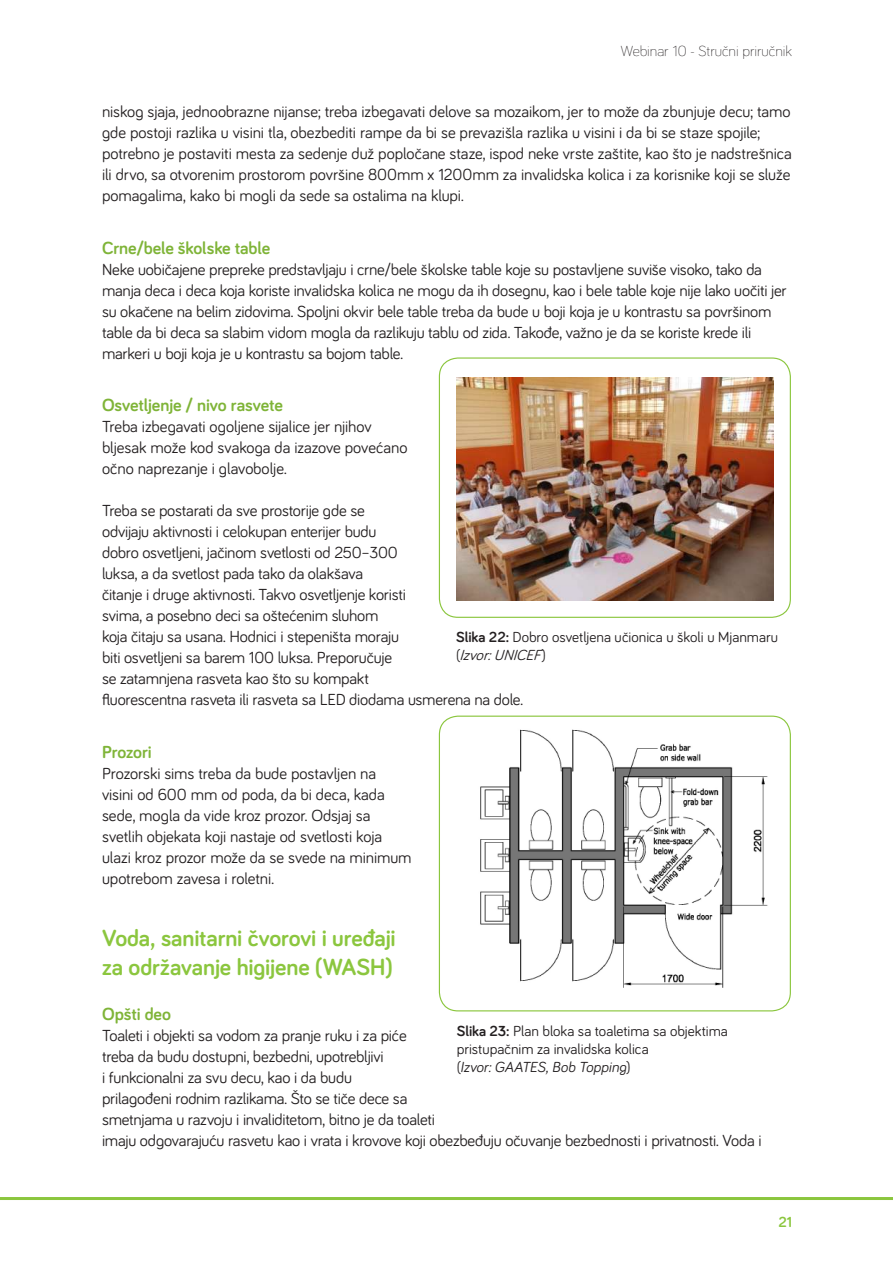
<style>
.page{position:relative;width:893px;height:1263px;background:#fff}
.page>*{position:absolute;margin:0;border:0;box-sizing:border-box;transform-origin:0 0}
.t1{font:700 24px/28.5px "Bariol";letter-spacing:-.005em;color:#8bc63e}
.t2{font:700 18px "Bariol";letter-spacing:-.005em;color:#7fb438}
.t3{font:16.5px/21px "Bariol";letter-spacing:-.01em;color:#231f20}
.t4{font:15px/18px "Bariol";color:#231f20}
.t5{font:300 15px "Bariol";color:#231f20}
.t6{font:700 15px "Bariol";color:#8bc63e}
.s1{font-weight:700}
.s2{font-style:italic}
</style>
<div class="page">
<img style="left:456px;top:378px;width:317px;height:222px">
<div style="left:439px;top:357px;width:352px;height:261px;border:1px solid #8bc63e;border-radius:19px"></div>
<div style="left:439px;top:716px;width:352px;height:295px;border:1px solid #8bc63e;border-radius:19px"></div>
<img style="left:480px;top:729px;width:288px;height:259px">
<hr style="left:0;top:1197px;width:893px;height:3px;background:#8bc63e">
<p class="t5" style="left:621px;top:41px;width:173px">Webinar 10 - Stručni priručnik</p>
<p class="t3" style="left:102px;top:100px;width:691px">niskog sjaja, jednoobrazne nijanse; treba izbegavati delove sa mozaikom, jer to može da zbunjuje decu; tamo gde postoji razlika u visini tla, obezbediti rampe da bi se prevazišla razlika u visini i da bi se staze spojile; potrebno je postaviti mesta za sedenje duž popločane staze, ispod neke vrste zaštite, kao što je nadstrešnica ili drvo, sa otvorenim prostorom površine 800mm x 1200mm za invalidska kolica i za korisnike koji se služe pomagalima, kako bi mogli da sede sa ostalima na klupi.</p>
<p class="t2" style="left:102px;top:235px;width:170px">Crne/bele školske table</p>
<p class="t3" style="left:102px;top:258px;width:686px">Neke uobičajene prepreke predstavljaju i crne/bele školske table koje su postavljene suviše visoko, tako da manja deca i deca koja koriste invalidska kolica ne mogu da ih dosegnu, kao i bele table koje nije lako uočiti jer su okačene na belim zidovima. Spoljni okvir bele table treba da bude u boji koja je u kontrastu sa površinom table da bi deca sa slabim vidom mogla da razlikuju tablu od zida. Takođe, važno je da se koriste krede ili markeri u boji koja je u kontrastu sa bojom table.</p>
<p class="t2" style="left:102px;top:393px;width:182px">Osvetljenje / nivo rasvete</p>
<p class="t3" style="left:102px;top:415px;width:307px">Treba izbegavati ogoljene sijalice jer njihov bljesak može kod svakoga da izazove povećano očno naprezanje i glavobolje.</p>
<p class="t3" style="left:102px;top:499px;width:423px">Treba se postarati da sve prostorije gde se<br>odvijaju aktivnosti i celokupan enterijer budu<br>dobro osvetljeni, jačinom svetlosti od 250–300<br>luksa, a da svetlost pada tako da olakšava<br>čitanje i druge aktivnosti. Takvo osvetljenje koristi<br>svima, a posebno deci sa oštećenim sluhom<br>koja čitaju sa usana. Hodnici i stepeništa moraju<br>biti osvetljeni sa barem 100 luksa. Preporučuje<br>se zatamnjena rasveta kao što su kompakt<br>fluorescentna rasveta ili rasveta sa LED diodama usmerena na dole.</p>
<p class="t4" style="left:456px;top:627px;width:324px"><span class="s1">Slika 22:</span> Dobro osvetljena učionica u školi u Mjanmaru (<span class="s2">Izvor: UNICEF</span>)</p>
<p class="t2" style="left:102px;top:739px;width:51px">Prozori</p>
<p class="t3" style="left:102px;top:762px;width:311px">Prozorski sims treba da bude postavljen na visini od 600 mm od poda, da bi deca, kada sede, mogla da vide kroz prozor. Odsjaj sa svetlih objekata koji nastaje od svetlosti koja ulazi kroz prozor može da se svede na minimum upotrebom zavesa i roletni.</p>
<h1 class="t1" style="left:102px;top:923px;width:295px">Voda, sanitarni čvorovi i uređaji za održavanje higijene (WASH)</h1>
<p class="t2" style="left:102px;top:1002px;width:70px">Opšti deo</p>
<p class="t3" style="left:102px;top:1024px;width:661px">Toaleti i objekti sa vodom za pranje ruku i za piće<br>treba da budu dostupni, bezbedni, upotrebljivi<br>i funkcionalni za svu decu, kao i da budu<br>prilagođeni rodnim razlikama. Što se tiče dece sa<br>smetnjama u razvoju i invaliditetom, bitno je da toaleti<br>imaju odgovarajuću rasvetu kao i vrata i krovove koji obezbeđuju očuvanje bezbednosti i privatnosti. Voda i</p>
<p class="t4" style="left:457px;top:1021px;width:273px"><span class="s1">Slika 23:</span> Plan bloka sa toaletima sa objektima pristupačnim za invalidska kolica<br>(<span class="s2">Izvor: GAATES, Bob Topping</span>)</p>
<p class="t6" style="left:778px;top:1212px;width:15px">21</p>
</div>
